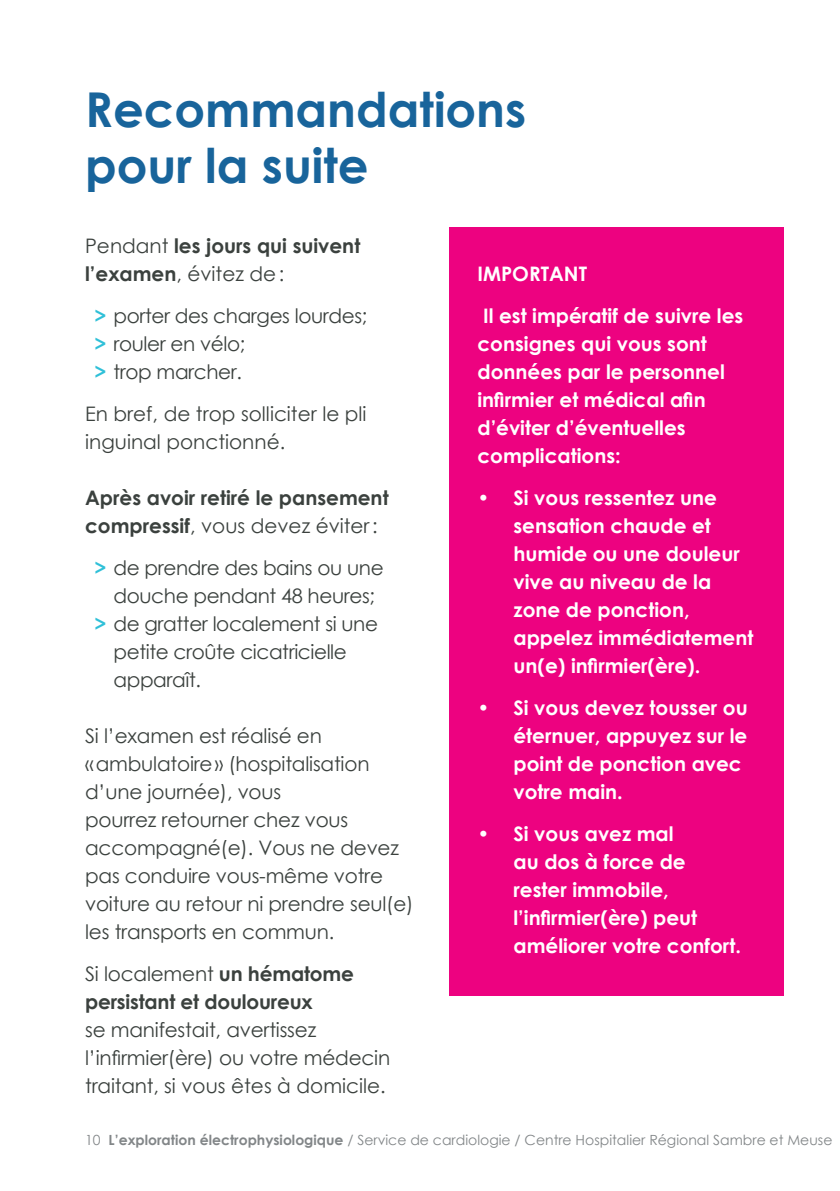
<style>
.page{position:relative;width:840px;height:1191px;background:#fff}
.page>*{position:absolute;margin:0;border:0;box-sizing:border-box;transform-origin:0 0}
.Titre_rubriques{font:700 48px/56px "Century Gothic";color:#18649b}
.Txt_courant{font:20px/28px "Century Gothic";letter-spacing:-.01em;color:#3b413e}
.Txt_bloc_important{font:700 20px/28px "Century Gothic";color:#fff}
.Txt_courant-2{font:700 20px/28px "Century Gothic";color:#3b413e}
.t1{font:14px "Century Gothic";color:#828688}
.s1{font-weight:400}
.s2{font-weight:700;color:#2fc0d8}
.s3{font-weight:700}
</style>
<div class="page">
<div style="left:449px;top:227px;width:334px;height:768px;background:#ed0280"></div>
<p class="Titre_rubriques" style="left:85px;top:79px;width:442px">Recommandations pour la suite</p>
<p class="Txt_courant-2" style="left:85px;top:231px;width:276px"><span class="s1">Pendant</span> les jours qui suivent l’examen<span class="s1">, évitez de:</span></p>
<p class="Txt_courant" style="left:94px;top:302px;width:274px"><span class="s2">&gt;</span> porter des charges lourdes;</p>
<p class="Txt_courant" style="left:94px;top:330px;width:152px"><span class="s2">&gt;</span> rouler en vélo;</p>
<p class="Txt_courant" style="left:94px;top:358px;width:149px"><span class="s2">&gt;</span> trop marcher.</p>
<p class="Txt_courant" style="left:85px;top:400px;width:283px">En bref, de trop solliciter le pli inguinal ponctionné.</p>
<p class="Txt_courant-2" style="left:85px;top:483px;width:305px">Après avoir retiré le pansement compressif<span class="s1">, vous devez éviter:</span></p>
<p class="Txt_courant" style="left:94px;top:554px;width:290px;text-align:center"><span class="s2">&gt;</span> de prendre des bains ou une douche pendant 48 heures;</p>
<p class="Txt_courant" style="left:113px;top:610px;width:266px;text-indent:-19px"><span class="s2">&gt;</span> de gratter localement si une petite croûte cicatricielle apparaît.</p>
<p class="Txt_courant" style="left:85px;top:722px;width:330px">Si l’examen est réalisé en «ambulatoire» (hospitalisation d’une journée), vous<br>pourrez retourner chez vous accompagné(e). Vous ne devez pas conduire vous-même votre voiture au retour ni prendre seul(e) les transports en commun.</p>
<p class="Txt_courant" style="left:85px;top:960px;width:306px">Si localement <span class="s3">un hématome persistant et douloureux<br></span>se manifestait, avertissez l’infirmier(ère) ou votre médecin traitant, si vous êtes à domicile.</p>
<p class="Txt_bloc_important" style="left:477px;top:259px;width:111px">IMPORTANT</p>
<p class="Txt_bloc_important" style="left:477px;top:301px;width:267px">Il est impératif de suivre les consignes qui vous sont données par le personnel infirmier et médical afin d’éviter d’éventuelles complications:</p>
<p class="Txt_bloc_important" style="left:513px;top:483px;width:241px;text-indent:-36px">• Si vous ressentez une sensation chaude et humide ou une douleur vive au niveau de la zone de ponction, appelez immédiatement un(e) infirmier(ère).</p>
<p class="Txt_bloc_important" style="left:513px;top:693px;width:235px;text-indent:-36px">• Si vous devez tousser ou éternuer, appuyez sur le point de ponction avec votre main.</p>
<p class="Txt_bloc_important" style="left:513px;top:819px;width:229px;text-indent:-36px">• Si vous avez mal<br>au dos à force de rester immobile, l’infirmier(ère) peut améliorer votre confort.</p>
<p class="t1" style="left:85px;top:1130px;width:748px">10 <span class="s3">L’exploration électrophysiologique</span> / Service de cardiologie / Centre Hospitalier Régional Sambre et Meuse</p>
</div>
